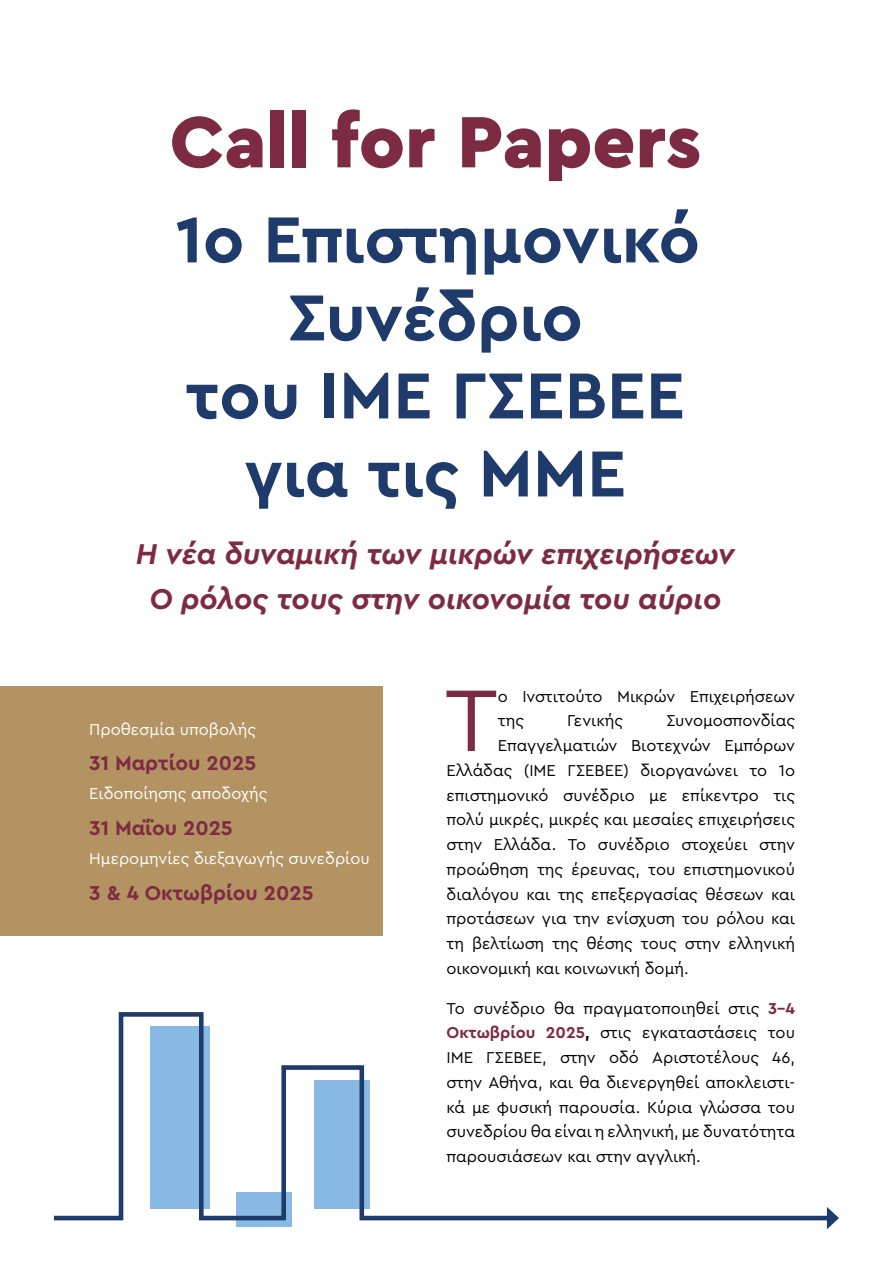
<style>
.page{position:relative;width:893px;height:1263px;background:#fff}
.page>*{position:absolute;margin:0;border:0;box-sizing:border-box;transform-origin:0 0}
.t1{font:91.5px "Cera Pro";color:#7d2b43}
.t2{font:900 76.05px "Cera Pro";color:#7d2b43}
.t3{font:700 67.95px/78px "Cera Pro";color:#1e3b6b;text-align:center}
.t4{font:italic 700 30px "Cera Pro";color:#7d2b43}
.t5{font:700 21px "Cera Pro";color:#7d2b43}
.t6{font:16.5px/24.8px "Cera Pro";color:#000}
.t7{font:16.5px "Cera Pro";color:#fff}
.s1{font-weight:700;color:#7d2b43}
.s2{font-weight:700}
</style>
<div class="page">
<div style="left:0;top:686px;width:383px;height:249px;background:#b39362"></div>
<div style="left:236px;top:1192px;width:56px;height:34px;background:#89bae5"></div>
<svg style="left:54px;top:1012px;width:773px;height:211px"></svg>
<svg style="left:827px;top:1207px;width:12px;height:22px"></svg>
<p class="t2" style="left:170px;top:91px;width:533px">Call for Papers</p>
<p class="t3" style="left:176px;top:198px;width:526px">1ο Επιστημονικό<br>Συνέδριο</p>
<p class="t3" style="left:186px;top:354px;width:501px">του ΙΜΕ ΓΣΕΒΕΕ</p>
<p class="t3" style="left:244px;top:432px;width:383px">για τις ΜΜΕ</p>
<p class="t4" style="left:136px;top:533px;width:601px">Η νέα δυναμική των μικρών επιχειρήσεων</p>
<p class="t4" style="left:149px;top:579px;width:573px">Ο ρόλος τους στην οικονομία του αύριο</p>
<p class="t7" style="left:89px;top:718px;width:168px">Προθεσμία υποβολής</p>
<p class="t5" style="left:89px;top:749px;width:168px">31 Μαρτίου 2025</p>
<p class="t7" style="left:89px;top:783px;width:180px">Ειδοποίησης αποδοχής</p>
<p class="t5" style="left:89px;top:814px;width:145px">31 Μαΐου 2025</p>
<p class="t7" style="left:89px;top:847px;width:282px">Ημερομηνίες διεξαγωγής συνεδρίου</p>
<p class="t5" style="left:89px;top:879px;width:226px">3 &amp; 4 Οκτωβρίου 2025</p>
<p class="t1" style="left:445px;top:659px;width:55px">Τ</p>
<p class="t6" style="left:498px;top:683px;width:299px">ο Ινστιτούτο Μικρών Επιχειρήσεων της</p>
<p class="t6" style="left:567px;top:708px;width:57px">Γενικής</p>
<p class="t6" style="left:666px;top:708px;width:130px">Συνομοσπονδίας</p>
<p class="t6" style="left:498px;top:732px;width:299px">Επαγγελματιών Βιοτεχνών Εμπόρων</p>
<p class="t6" style="left:446px;top:757px;width:350px">Ελλάδας (ΙΜΕ ΓΣΕΒΕΕ) διοργανώνει το 1ο</p>
<p class="t6" style="left:446px;top:782px;width:350px">επιστημονικό συνέδριο με επίκεντρο τις</p>
<p class="t6" style="left:446px;top:807px;width:350px">πολύ μικρές, μικρές και μεσαίες επιχειρήσεις</p>
<p class="t6" style="left:446px;top:831px;width:350px">στην Ελλάδα. Το συνέδριο στοχεύει στην</p>
<p class="t6" style="left:446px;top:856px;width:350px">προώθηση της έρευνας, του επιστημονικού</p>
<p class="t6" style="left:446px;top:881px;width:350px">διαλόγου και της επεξεργασίας θέσεων και</p>
<p class="t6" style="left:446px;top:906px;width:350px">προτάσεων για την ενίσχυση του ρόλου και</p>
<p class="t6" style="left:446px;top:930px;width:350px">τη βελτίωση της θέσης τους στην ελληνική</p>
<p class="t6" style="left:446px;top:955px;width:244px">οικονομική και κοινωνική δομή.</p>
<p class="t6" style="left:446px;top:995px;width:350px;text-align:justify">Το συνέδριο θα πραγματοποιηθεί στις <span class="s1">3-4<br>Οκτωβρίου 2025</span><span class="s2">,</span> στις εγκαταστάσεις του ΙΜΕ ΓΣΕΒΕΕ, στην οδό Αριστοτέλους 46, στην Αθήνα, και θα διενεργηθεί αποκλειστι&shy;κά με φυσική παρουσία. Κύρια γλώσσα του συνεδρίου θα είναι η ελληνική, με δυνατότητα παρουσιάσεων και στην αγγλική.</p>
</div>
